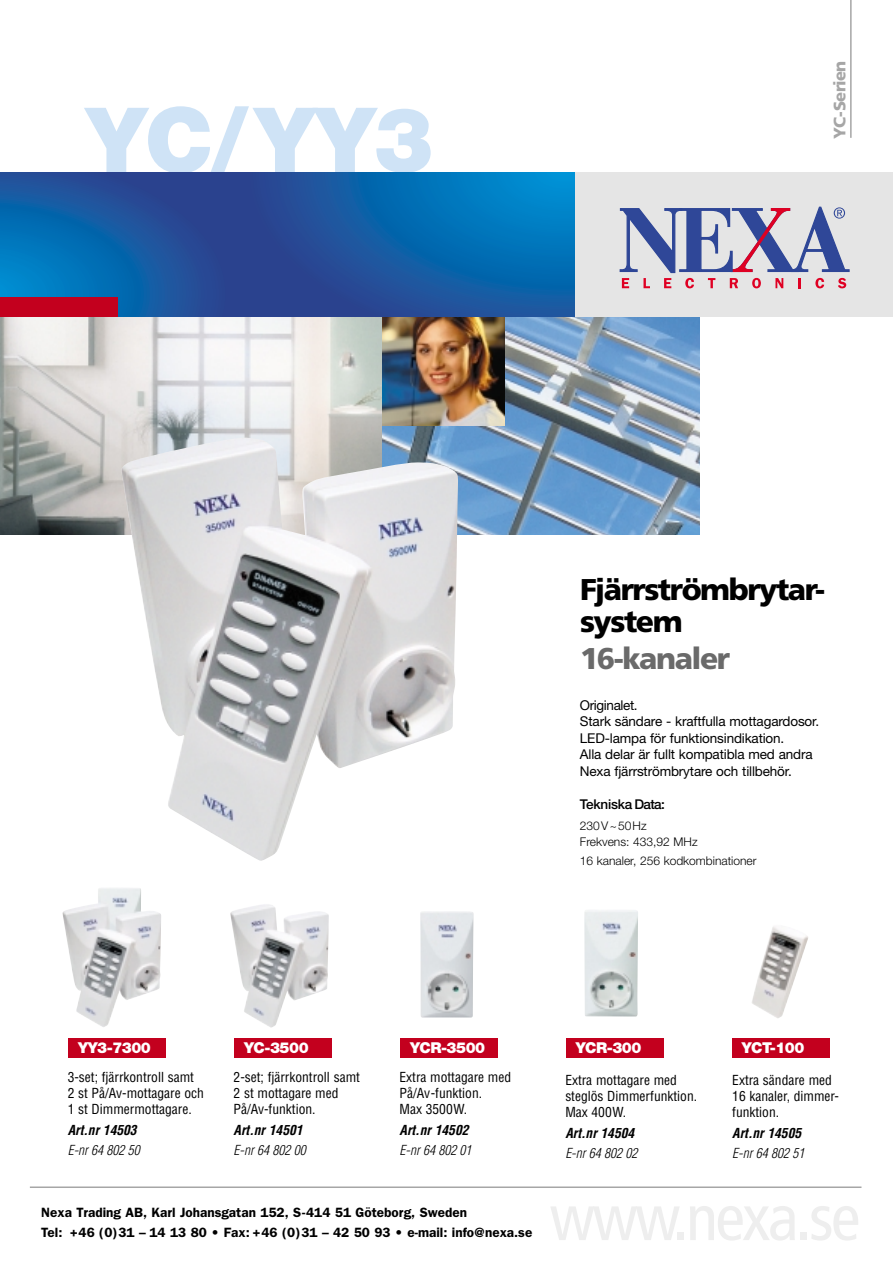
<style>
.page{position:relative;width:893px;height:1262px;background:#fff}
.page>*{position:absolute;margin:0;border:0;box-sizing:border-box;transform-origin:0 0}
.t1{font:900 90px "Helvetica Neue";color:#cfe3f6}
.t2{font:900 30px/31.5px "Frutiger";letter-spacing:-.05em;color:#000}
.t3{font:900 30px "Frutiger";letter-spacing:-.05em;color:#6a6a6a}
.t4{font:900 16.5px "Frutiger";letter-spacing:-.05em;color:#a6a6a6}
.t5{font:900 15px "Helvetica Neue";letter-spacing:-.035em;color:#fff}
.t6{font:condensed 13.5px/16.2px "Helvetica";color:#000}
.t7{font:13.5px/16.5px "Helvetica Neue";letter-spacing:-.01em;color:#000}
.t8{font:600 13.5px/19.5px "Franklin Gothic";color:#000}
.t9{font:italic 700 condensed 13.5px "Helvetica";color:#000}
.t10{font:italic 300 condensed 13.5px "Helvetica";color:#000}
.t11{font:500 13.5px "Helvetica Neue";letter-spacing:-.015em;color:#000}
.t12{font:300 12px/16.5px "Helvetica Neue";color:#000}
</style>
<div class="page">
<img style="left:0;top:317px;width:383px;height:217px">
<img style="left:383px;top:317px;width:317px;height:217px">
<img style="left:383px;top:317px;width:121px;height:108px">
<div style="left:503px;top:172px;width:389px;height:145px;background:#e5e5e5"></div>
<div style="left:0;top:172px;width:574px;height:145px;background:#2a428e"></div>
<svg style="left:0;top:172px;width:198px;height:145px"></svg>
<svg style="left:286px;top:172px;width:288px;height:145px"></svg>
<svg style="left:619px;top:206px;width:231px;height:82px"></svg>
<hr style="left:850px;top:0;width:1px;height:138px;background:#a6a6a6">
<hr style="left:30px;top:1186px;width:831px;height:2px;background:#a6a6a6">
<div style="left:400px;top:1038px;width:97px;height:19px;background:#c3001e"></div>
<div style="left:731px;top:1038px;width:98px;height:19px;background:#c3001e"></div>
<div style="left:565px;top:1038px;width:98px;height:19px;background:#c3001e"></div>
<img style="left:420px;top:911px;width:53px;height:106px">
<div style="left:234px;top:1038px;width:98px;height:19px;background:#c3001e"></div>
<img style="left:230px;top:904px;width:99px;height:124px">
<div style="left:68px;top:1038px;width:98px;height:19px;background:#c3001e"></div>
<img style="left:62px;top:888px;width:99px;height:139px">
<img style="left:584px;top:910px;width:54px;height:107px">
<img style="left:752px;top:926px;width:56px;height:92px">
<img style="left:121px;top:437px;width:337px;height:424px">
<div style="left:0;top:297px;width:117px;height:20px;background:#c3001e"></div>
<h1 class="t1" style="left:87px;top:108px;width:348px">YC/YY3</h1>
<p class="t4" style="left:833px;top:139px;width:80px;rotate:-90deg">YC-Serien</p>
<h2 class="t2" style="left:580px;top:576px;width:246px">Fjärrströmbrytar&shy;system</h2>
<h2 class="t3" style="left:580px;top:646px;width:152px">16-kanaler</h2>
<p class="t7" style="left:580px;top:698px;width:241px">Originalet.<br>Stark sändare - kraftfulla mottagardosor.<br>LED-lampa för funktionsindikation.<br>Alla delar är fullt kompatibla med andra Nexa fjärrströmbrytare och tillbehör.</p>
<p class="t11" style="left:580px;top:799px;width:86px">Tekniska Data:</p>
<p class="t12" style="left:580px;top:818px;width:119px">230V~50Hz<br>Frekvens: 433,92 MHz</p>
<p class="t12" style="left:580px;top:853px;width:178px">16 kanaler, 256 kodkombinationer</p>
<p class="t5" style="left:78px;top:1042px;width:74px">YY3-7300</p>
<p class="t6" style="left:68px;top:1070px;width:138px">3-set; fjärrkontroll samt<br>2 st På/Av-mottagare och<br>1 st Dimmermottagare.</p>
<p class="t9" style="left:68px;top:1125px;width:70px">Art.nr 14503</p>
<p class="t10" style="left:68px;top:1144px;width:74px">E-nr 64 802 50</p>
<p class="t5" style="left:244px;top:1042px;width:66px">YC-3500</p>
<p class="t6" style="left:234px;top:1070px;width:128px">2-set; fjärrkontroll samt<br>2 st mottagare med<br>På/Av-funktion.</p>
<p class="t9" style="left:234px;top:1125px;width:70px">Art.nr 14501</p>
<p class="t10" style="left:234px;top:1144px;width:74px">E-nr 64 802 00</p>
<p class="t5" style="left:410px;top:1042px;width:77px">YCR-3500</p>
<p class="t6" style="left:399px;top:1070px;width:113px">Extra mottagare med<br>På/Av-funktion.<br>Max 3500W.</p>
<p class="t9" style="left:399px;top:1125px;width:70px">Art.nr 14502</p>
<p class="t10" style="left:399px;top:1144px;width:74px">E-nr 64 802 01</p>
<p class="t8" style="left:41px;top:1204px;width:492px">Nexa Trading AB, Karl Johansgatan 152, S-414 51 Göteborg, Sweden<br>Tel: +46 (0)31 – 14 13 80 • Fax: +46 (0)31 – 42 50 93 • e-mail: info@nexa.se</p>
<p class="t5" style="left:575px;top:1042px;width:67px">YCR-300</p>
<p class="t6" style="left:565px;top:1072px;width:133px">Extra mottagare med steglös Dimmerfunktion.<br>Max 400W.</p>
<p class="t9" style="left:565px;top:1128px;width:70px">Art.nr 14504</p>
<p class="t10" style="left:565px;top:1147px;width:74px">E-nr 64 802 02</p>
<p class="t5" style="left:741px;top:1042px;width:64px">YCT-100</p>
<p class="t6" style="left:732px;top:1072px;width:108px">Extra sändare med<br>16 kanaler, dimmer&shy;funktion.</p>
<p class="t9" style="left:732px;top:1128px;width:70px">Art.nr 14505</p>
<p class="t10" style="left:732px;top:1147px;width:74px">E-nr 64 802 51</p>
</div>
